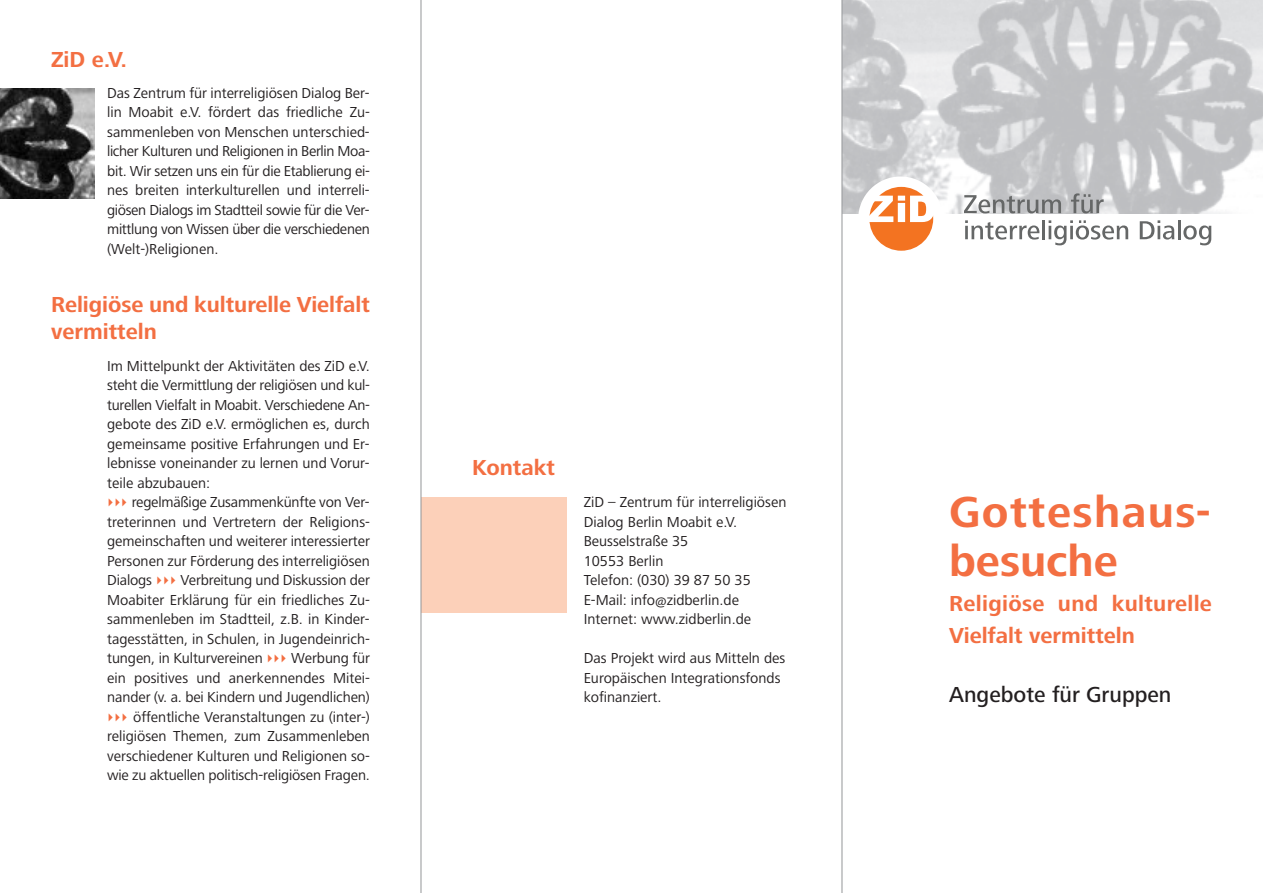
<style>
.page{position:relative;width:1263px;height:893px;background:#fff}
.page>*{position:absolute;margin:0;border:0;box-sizing:border-box;transform-origin:0 0}
.t1{font:700 45px/48px "Frutiger Next LT";letter-spacing:.03em;color:#f36f42}
.t2{font:700 22.5px/31.5px "Frutiger Next LT";color:#f36f42}
.t3{font:500 22.5px "Frutiger Next LT";color:#231f20}
.t4{font:15px/19.5px "Frutiger Next LT";color:#231f20}
.s1{font-family:"Lucida Grande";color:#f36f42}
</style>
<div class="page">
<img style="left:843px;top:0;width:420px;height:213px">
<div style="left:858px;top:176px;width:85px;height:85px;background:#fff;border-radius:50%"></div>
<div style="left:869px;top:187px;width:64px;height:64px;background:#f37321;border-radius:50%"></div>
<svg style="left:869px;top:196px;width:65px;height:26px"></svg>
<svg style="left:964px;top:195px;width:97px;height:18px;background:#acadae"></svg>
<svg style="left:1071px;top:193px;width:33px;height:20px"></svg>
<svg style="left:965px;top:220px;width:74px;height:20px"></svg>
<hr style="left:1042px;top:220px;width:3px;height:19px;background:#656767">
<svg style="left:1048px;top:220px;width:80px;height:25px"></svg>
<svg style="left:1140px;top:220px;width:71px;height:25px"></svg>
<div style="left:421px;top:497px;width:145px;height:116px;background:#fcd0b9"></div>
<img style="left:0;top:88px;width:95px;height:110px">
<hr style="left:421px;top:0;width:1px;height:893px;background:#939598">
<hr style="left:842px;top:0;width:1px;height:893px;background:#939598">
<h2 class="t2" style="left:51px;top:46px;width:78px">ZiD e.V.</h2>
<p class="t4" style="left:107px;top:84px;width:264px;text-align:justify">Das Zentrum für interreligiösen Dialog Ber&shy;lin Moabit e.V. fördert das friedliche Zu&shy;sammenleben von Menschen unterschied&shy;licher Kulturen und Religionen in Berlin Moa&shy;bit. Wir setzen uns ein für die Etablierung ei&shy;nes breiten interkulturellen und interreli&shy;giösen Dialogs im Stadtteil sowie für die Ver&shy;mittlung von Wissen über die verschiedenen (Welt-)Religionen.</p>
<h2 class="t2" style="left:51px;top:293px;width:320px;line-height:27px">Religiöse und kulturelle Vielfalt vermitteln</h2>
<p class="t4" style="left:107px;top:357px;width:264px">Im Mittelpunkt der Aktivitäten des ZiD e.V. steht die Vermittlung der religiösen und kul&shy;turellen Vielfalt in Moabit. Verschiedene An&shy;gebote des ZiD e.V. ermöglichen es, durch gemeinsame positive Erfahrungen und Er&shy;lebnisse voneinander zu lernen und Vorur&shy;teile abzubauen:<br><span class="s1">---</span> regelmäßige Zusammenkünfte von Ver&shy;treterinnen und Vertretern der Religions&shy;gemeinschaften und weiterer interessierter Personen zur Förderung des interreligiösen Dialogs <span class="s1">---</span> Verbreitung und Diskussion der Moabiter Erklärung für ein friedliches Zu&shy;sammenleben im Stadtteil, z.B. in Kinder&shy;tagesstätten, in Schulen, in Jugendeinrich&shy;tungen, in Kulturvereinen <span class="s1">---</span> Werbung für ein positives und anerkennendes Mitei&shy;nander (v. a. bei Kindern und Jugendlichen) <span class="s1">---</span> öffentliche Veranstaltungen zu (inter-) religiösen Themen, zum Zusammenleben verschiedener Kulturen und Religionen so&shy;wie zu aktuellen politisch-religiösen Fragen.</p>
<h2 class="t2" style="left:472px;top:454px;width:84px">Kontakt</h2>
<p class="t4" style="left:584px;top:494px;width:204px">ZiD – Zentrum für interreligiösen<br>Dialog Berlin Moabit e.V.<br>Beusselstraße 35<br>10553 Berlin<br>Telefon: (030) 39 87 50 35<br>E-Mail: info@zidberlin.de<br>Internet: www.zidberlin.de</p>
<p class="t4" style="left:584px;top:650px;width:203px">Das Projekt wird aus Mitteln des<br>Europäischen Integrationsfonds kofinanziert.</p>
<h1 class="t1" style="left:949px;top:493px;width:263px">Gotteshaus&shy;besuche</h1>
<h2 class="t2" style="left:949px;top:591px;width:264px">Religiöse und kulturelle<br>Vielfalt vermitteln</h2>
<h2 class="t3" style="left:949px;top:687px;width:224px">Angebote für Gruppen</h2>
</div>
